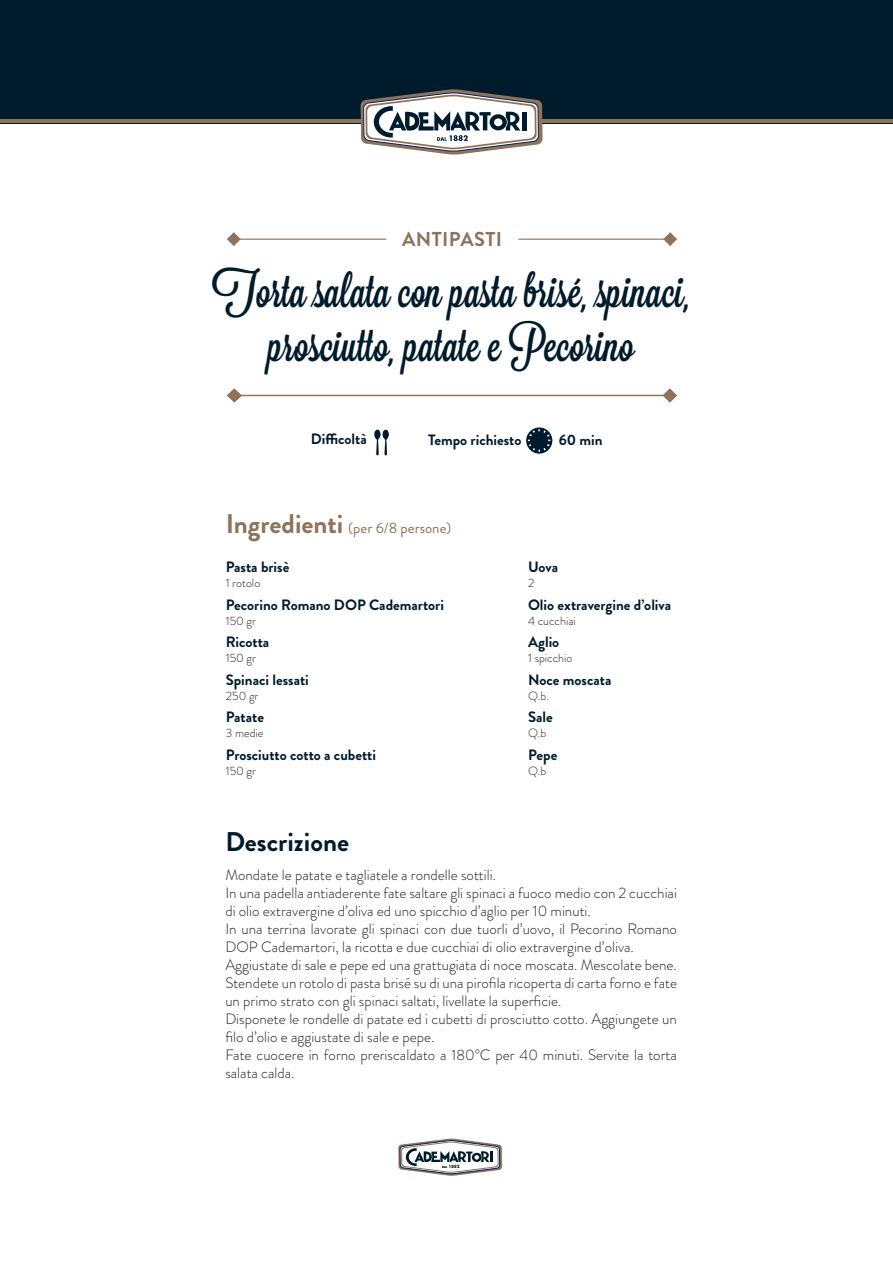
<style>
.page{position:relative;width:893px;height:1263px;background:#fff}
.page>*{position:absolute;margin:0;border:0;box-sizing:border-box;transform-origin:0 0}
.t1{font:45px "Lavanderia Sturdy";color:#001b2b}
.t2{font:700 27px "Brandon Grotesque";color:#8e735a}
.t3{font:700 27px "Brandon Grotesque";color:#001b2b}
.t4{font:700 20.1px "Brandon Grotesque";letter-spacing:.02em;color:#8e735a}
.Descrizione{font:300 15px/18px "Brandon Grotesque";color:#231f20}
.Ingredienti{font:700 15px "Brandon Grotesque";color:#001b2b}
.Descrizione-2{font:15px "Brandon Grotesque";color:#8e735a}
.Ingredienti-2{font:300 12px "Brandon Grotesque";color:#231f20}
</style>
<div class="page">
<div style="left:0;top:0;width:893px;height:123px;background:#001b2b"></div>
<hr style="left:0;top:119px;width:893px;height:4px;background:#8e735a">
<svg style="left:361px;top:89px;width:182px;height:66px"></svg>
<svg style="left:374px;top:430px;width:15px;height:25px"></svg>
<svg style="left:227px;top:232px;width:14px;height:14px"></svg>
<hr style="left:231px;top:239px;width:155px;height:1px;background:#8e735a">
<svg style="left:663px;top:232px;width:14px;height:14px"></svg>
<hr style="left:518px;top:239px;width:148px;height:1px;background:#8e735a">
<svg style="left:227px;top:388px;width:15px;height:15px"></svg>
<hr style="left:236px;top:395px;width:434px;height:1px;background:#8e735a">
<svg style="left:663px;top:388px;width:14px;height:15px"></svg>
<svg style="left:398px;top:1138px;width:104px;height:38px"></svg>
<svg style="left:526px;top:427px;width:26px;height:27px"></svg>
<svg style="left:526px;top:429px;width:25px;height:24px"></svg>
<p class="t4" style="left:402px;top:225px;width:101px">ANTIPASTI</p>
<p class="t1" style="left:212px;top:265px;width:480px">Torta salata con pasta brisé, spinaci,</p>
<p class="t1" style="left:269px;top:319px;width:368px">prosciutto, patate e Pecorino</p>
<p class="Ingredienti" style="left:311px;top:428px;width:57px">Difficoltà</p>
<p class="Ingredienti" style="left:428px;top:429px;width:95px">Tempo richiesto</p>
<p class="Ingredienti" style="left:559px;top:429px;width:45px">60 min</p>
<h2 class="t2" style="left:226px;top:505px;width:119px">Ingredienti</h2>
<p class="Descrizione-2" style="left:348px;top:517px;width:105px">(per 6/8 persone)</p>
<p class="Ingredienti" style="left:226px;top:556px;width:65px">Pasta brisè</p>
<p class="Ingredienti-2" style="left:226px;top:575px;width:36px">1 rotolo</p>
<p class="Ingredienti" style="left:226px;top:594px;width:220px">Pecorino Romano DOP Cademartori</p>
<p class="Ingredienti-2" style="left:226px;top:612px;width:32px">150 gr</p>
<p class="Ingredienti" style="left:226px;top:631px;width:45px">Ricotta</p>
<p class="Ingredienti-2" style="left:226px;top:650px;width:32px">150 gr</p>
<p class="Ingredienti" style="left:226px;top:669px;width:84px">Spinaci lessati</p>
<p class="Ingredienti-2" style="left:226px;top:687px;width:34px">250 gr</p>
<p class="Ingredienti" style="left:226px;top:706px;width:40px">Patate</p>
<p class="Ingredienti-2" style="left:226px;top:725px;width:39px">3 medie</p>
<p class="Ingredienti" style="left:226px;top:744px;width:152px">Prosciutto cotto a cubetti</p>
<p class="Ingredienti-2" style="left:226px;top:762px;width:32px">150 gr</p>
<p class="Ingredienti" style="left:528px;top:556px;width:32px">Uova</p>
<p class="Ingredienti-2" style="left:528px;top:575px;width:8px">2</p>
<p class="Ingredienti" style="left:528px;top:594px;width:145px">Olio extravergine d’oliva</p>
<p class="Ingredienti-2" style="left:528px;top:612px;width:49px">4 cucchiai</p>
<p class="Ingredienti" style="left:528px;top:631px;width:33px">Aglio</p>
<p class="Ingredienti-2" style="left:528px;top:650px;width:46px">1 spicchio</p>
<p class="Ingredienti" style="left:528px;top:669px;width:85px">Noce moscata</p>
<p class="Ingredienti-2" style="left:528px;top:687px;width:22px">Q.b.</p>
<p class="Ingredienti" style="left:528px;top:706px;width:26px">Sale</p>
<p class="Ingredienti-2" style="left:528px;top:725px;width:20px">Q.b</p>
<p class="Ingredienti" style="left:528px;top:744px;width:31px">Pepe</p>
<p class="Ingredienti-2" style="left:528px;top:762px;width:20px">Q.b</p>
<p class="t3" style="left:225px;top:823px;width:125px">Descrizione</p>
<p class="Descrizione" style="left:225px;top:866px;width:272px">Mondate le patate e tagliatele a rondelle sottili.</p>
<p class="Descrizione" style="left:225px;top:884px;width:453px">In una padella antiaderente fate saltare gli spinaci a fuoco medio con 2 cucchiai di olio extravergine d’oliva ed uno spicchio d’aglio per 10 minuti.</p>
<p class="Descrizione" style="left:225px;top:920px;width:453px">In una terrina lavorate gli spinaci con due tuorli d’uovo, il Pecorino Romano<br>DOP Cademartori, la ricotta e due cucchiai di olio extravergine d’oliva.</p>
<p class="Descrizione" style="left:225px;top:956px;width:453px">Aggiustate di sale e pepe ed una grattugiata di noce moscata. Mescolate bene.</p>
<p class="Descrizione" style="left:225px;top:974px;width:453px">Stendete un rotolo di pasta brisé su di una pirofila ricoperta di carta forno e fate un primo strato con gli spinaci saltati, livellate la superficie.</p>
<p class="Descrizione" style="left:225px;top:1010px;width:453px">Disponete le rondelle di patate ed i cubetti di prosciutto cotto. Aggiungete un filo d’olio e aggiustate di sale e pepe.</p>
<p class="Descrizione" style="left:225px;top:1046px;width:453px">Fate cuocere in forno preriscaldato a 180°C per 40 minuti. Servite la torta salata calda.</p>
</div>
